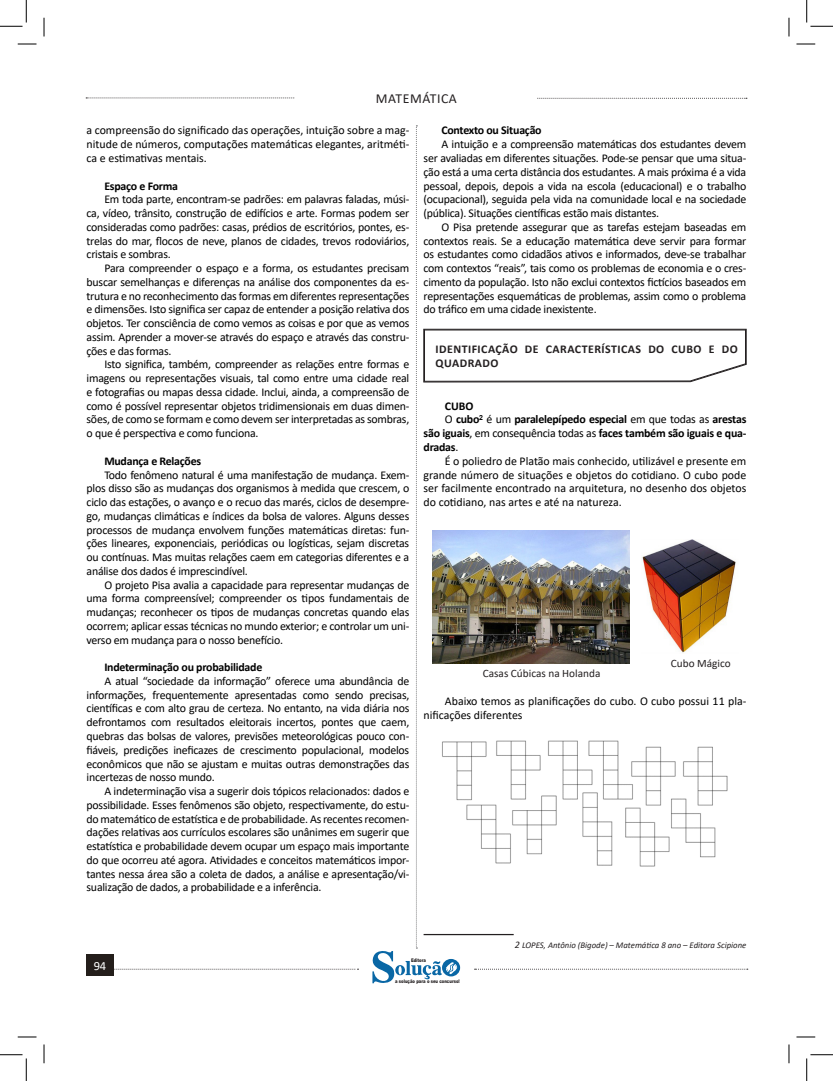
<style>
.page{position:relative;width:833px;height:1081px;background:#fff}
.page>*{position:absolute;margin:0;border:0;box-sizing:border-box;transform-origin:0 0}
.t1{font:13.75px "Calibri";letter-spacing:.04em;color:#231f20}
.t2{font:12.5px "Calibri";color:#fff}
.t3{font:11.88px/13.8px "Calibri";letter-spacing:-.02em;color:#000;text-align:justify}
.TITULO_DE_ASSUNTO__C{font:700 11.88px/13.8px "Calibri";letter-spacing:-.02em;color:#000;text-align:justify}
.t4{font:11.88px/13.8px "Calibri";color:#000}
.CAIXINHAS{font:700 11.88px/13.8px "Calibri";letter-spacing:.04em;color:#231f20}
.t5{font:11.25px "Calibri";color:#231f20}
.RODAPÉ{font:italic 8.75px "Calibri";color:#231f20}
.t6{font:900 5px "Arial";color:#231f20;scale:.76 1}
.s1{font-weight:400}
.s2{font-size:10px}
</style>
<div class="page">
<svg style="left:114px;top:968px;width:244px;height:1px"></svg>
<svg style="left:86px;top:98px;width:209px;height:1px"></svg>
<svg style="left:537px;top:98px;width:209px;height:1px"></svg>
<div style="left:86px;top:954px;width:28px;height:21px;background:#241e1b"></div>
<svg style="left:372px;top:125px;width:375px;height:858px"></svg>
<hr style="left:425px;top:524px;width:211px;height:1px;background:#fff">
<hr style="left:425px;top:525px;width:1px;height:156px;background:#fff">
<hr style="left:636px;top:524px;width:108px;height:1px;background:#fff">
<hr style="left:635px;top:525px;width:1px;height:156px;background:#fff">
<hr style="left:743px;top:525px;width:1px;height:156px;background:#fff">
<hr style="left:425px;top:681px;width:211px;height:1px;background:#fff">
<hr style="left:636px;top:681px;width:108px;height:1px;background:#fff">
<img style="left:432px;top:530px;width:197px;height:133px">
<img style="left:641px;top:539px;width:97px;height:114px">
<img style="left:437px;top:736px;width:294px;height:133px">
<hr style="left:423px;top:933px;width:90px;height:1px;background:#231f20">
<svg style="left:18px;top:43px;width:18px;height:2px"></svg>
<svg style="left:796px;top:43px;width:18px;height:2px"></svg>
<svg style="left:18px;top:1036px;width:18px;height:1px"></svg>
<svg style="left:796px;top:1036px;width:18px;height:1px"></svg>
<svg style="left:43px;top:18px;width:2px;height:18px"></svg>
<svg style="left:43px;top:1044px;width:2px;height:18px"></svg>
<svg style="left:788px;top:18px;width:1px;height:18px"></svg>
<svg style="left:788px;top:1044px;width:1px;height:18px"></svg>
<svg style="left:0;top:0;width:27px;height:27px"></svg>
<svg style="left:0;top:1054px;width:27px;height:26px"></svg>
<svg style="left:806px;top:0;width:26px;height:27px"></svg>
<svg style="left:806px;top:1054px;width:26px;height:26px"></svg>
<p class="t1" style="left:375px;top:89px;width:82px">MATEMÁTICA</p>
<p class="t3" style="left:86px;top:123px;width:324px">a compreensão do significado das operações, intuição sobre a mag&shy;nitude de números, computações matemáticas elegantes, aritméti&shy;ca e estimativas mentais.</p>
<p class="TITULO_DE_ASSUNTO__C" style="left:104px;top:178px;width:75px">Espaço e Forma</p>
<p class="t3" style="left:86px;top:192px;width:324px;text-indent:18px">Em toda parte, encontram-se padrões: em palavras faladas, músi&shy;ca, vídeo, trânsito, construção de edifícios e arte. Formas podem ser consideradas como padrões: casas, prédios de escritórios, pontes, es&shy;trelas do mar, flocos de neve, planos de cidades, trevos rodoviários, cristais e sombras.</p>
<p class="t3" style="left:86px;top:261px;width:324px;text-indent:18px">Para compreender o espaço e a forma, os estudantes precisam buscar semelhanças e diferenças na análise dos componentes da es&shy;trutura e no reconhecimento das formas em diferentes representações e dimensões. Isto significa ser capaz de entender a posição relativa dos objetos. Ter consciência de como vemos as coisas e por que as vemos assim. Aprender a mover-se através do espaço e através das constru&shy;ções e das formas.</p>
<p class="t3" style="left:86px;top:357px;width:324px;text-indent:18px">Isto significa, também, compreender as relações entre formas e imagens ou representações visuais, tal como entre uma cidade real e fotografias ou mapas dessa cidade. Inclui, ainda, a compreensão de como é possível representar objetos tridimensionais em duas dimen&shy;sões, de como se formam e como devem ser interpretadas as sombras, o que é perspectiva e como funciona.</p>
<p class="TITULO_DE_ASSUNTO__C" style="left:104px;top:453px;width:98px">Mudança e Relações</p>
<p class="t3" style="left:86px;top:467px;width:324px;text-indent:18px">Todo fenômeno natural é uma manifestação de mudança. Exem&shy;plos disso são as mudanças dos organismos à medida que crescem, o ciclo das estações, o avanço e o recuo das marés, ciclos de desempre&shy;go, mudanças climáticas e índices da bolsa de valores. Alguns desses processos de mudança envolvem funções matemáticas diretas: fun&shy;ções lineares, exponenciais, periódicas ou logísticas, sejam discretas ou contínuas. Mas muitas relações caem em categorias diferentes e a análise dos dados é imprescindível.</p>
<p class="t3" style="left:86px;top:577px;width:324px;text-indent:18px">O projeto Pisa avalia a capacidade para representar mudanças de uma forma compreensível; compreender os tipos fundamentais de mudanças; reconhecer os tipos de mudanças concretas quando elas ocorrem; aplicar essas técnicas no mundo exterior; e controlar um uni&shy;verso em mudança para o nosso benefício.</p>
<p class="TITULO_DE_ASSUNTO__C" style="left:104px;top:660px;width:159px">Indeterminação ou probabilidade</p>
<p class="t3" style="left:86px;top:673px;width:324px;text-indent:18px">A atual “sociedade da informação” oferece uma abundância de informações, frequentemente apresentadas como sendo precisas, científicas e com alto grau de certeza. No entanto, na vida diária nos defrontamos com resultados eleitorais incertos, pontes que caem, quebras das bolsas de valores, previsões meteorológicas pouco con&shy;fiáveis, predições ineficazes de crescimento populacional, modelos econômicos que não se ajustam e muitas outras demonstrações das incertezas de nosso mundo.</p>
<p class="t3" style="left:86px;top:783px;width:324px;text-indent:18px">A indeterminação visa a sugerir dois tópicos relacionados: dados e possibilidade. Esses fenômenos são objeto, respectivamente, do estu&shy;do matemático de estatística e de probabilidade. As recentes recomen&shy;dações relativas aos currículos escolares são unânimes em sugerir que estatística e probabilidade devem ocupar um espaço mais importante do que ocorreu até agora. Atividades e conceitos matemáticos impor&shy;tantes nessa área são a coleta de dados, a análise e apresentação/vi&shy;sualização de dados, a probabilidade e a inferência.</p>
<p class="TITULO_DE_ASSUNTO__C" style="left:441px;top:123px;width:102px">Contexto ou Situação</p>
<p class="t3" style="left:423px;top:137px;width:324px;text-indent:18px">A intuição e a compreensão matemáticas dos estudantes devem ser avaliadas em diferentes situações. Pode-se pensar que uma situa&shy;ção está a uma certa distância dos estudantes. A mais próxima é a vida pessoal, depois, depois a vida na escola (educacional) e o trabalho (ocupacional), seguida pela vida na comunidade local e na sociedade (pública). Situações científicas estão mais distantes.</p>
<p class="t3" style="left:423px;top:220px;width:324px;text-indent:18px">O Pisa pretende assegurar que as tarefas estejam baseadas em contextos reais. Se a educação matemática deve servir para formar os estudantes como cidadãos ativos e informados, deve-se trabalhar com contextos “reais”, tais como os problemas de economia e o cres&shy;cimento da população. Isto não exclui contextos fictícios baseados em representações esquemáticas de problemas, assim como o problema do tráfico em uma cidade inexistente.</p>
<p class="CAIXINHAS" style="left:435px;top:342px;width:303px">IDENTIFICAÇÃO DE CARACTERÍSTICAS DO CUBO E DO<br>QUADRADO</p>
<p class="TITULO_DE_ASSUNTO__C" style="left:444px;top:398px;width:30px">CUBO</p>
<p class="TITULO_DE_ASSUNTO__C" style="left:423px;top:412px;width:324px;text-indent:21px"><span class="s1">O</span> cubo<sup>2</sup> <span class="s1">é um</span> paralelepípedo especial <span class="s1">em que todas as</span> arestas são iguais<span class="s1">, em consequência todas as</span> faces também são iguais e qua&shy;dradas<span class="s1">.</span></p>
<p class="t3" style="left:423px;top:453px;width:324px;text-indent:21px">É o poliedro de Platão mais conhecido, utilizável e presente em grande número de situações e objetos do cotidiano. O cubo pode ser facilmente encontrado na arquitetura, no desenho dos objetos do cotidiano, nas artes e até na natureza.</p>
<p class="t5" style="left:670px;top:655px;width:61px">Cubo Mágico</p>
<p class="t4" style="left:423px;top:693px;width:324px;text-indent:21px">Abaixo temos as planificações do cubo. O cubo possui 11 pla&shy;nificações diferentes</p>
<p class="t5" style="left:482px;top:665px;width:119px">Casas Cúbicas na Holanda</p>
<p class="RODAPÉ" style="left:514px;top:939px;width:233px"><span class="s2">2</span> LOPES, Antônio (Bigode) – Matemática 8 ano – Editora Scipione</p>
<p class="t2" style="left:90px;top:958px;width:17px">9494</p>
<p class="t6" style="left:411px;top:956px;width:21px">Editora</p>
<p class="t6" style="left:395px;top:976px;width:86px">a solução para o seu concurso!</p>
</div>
